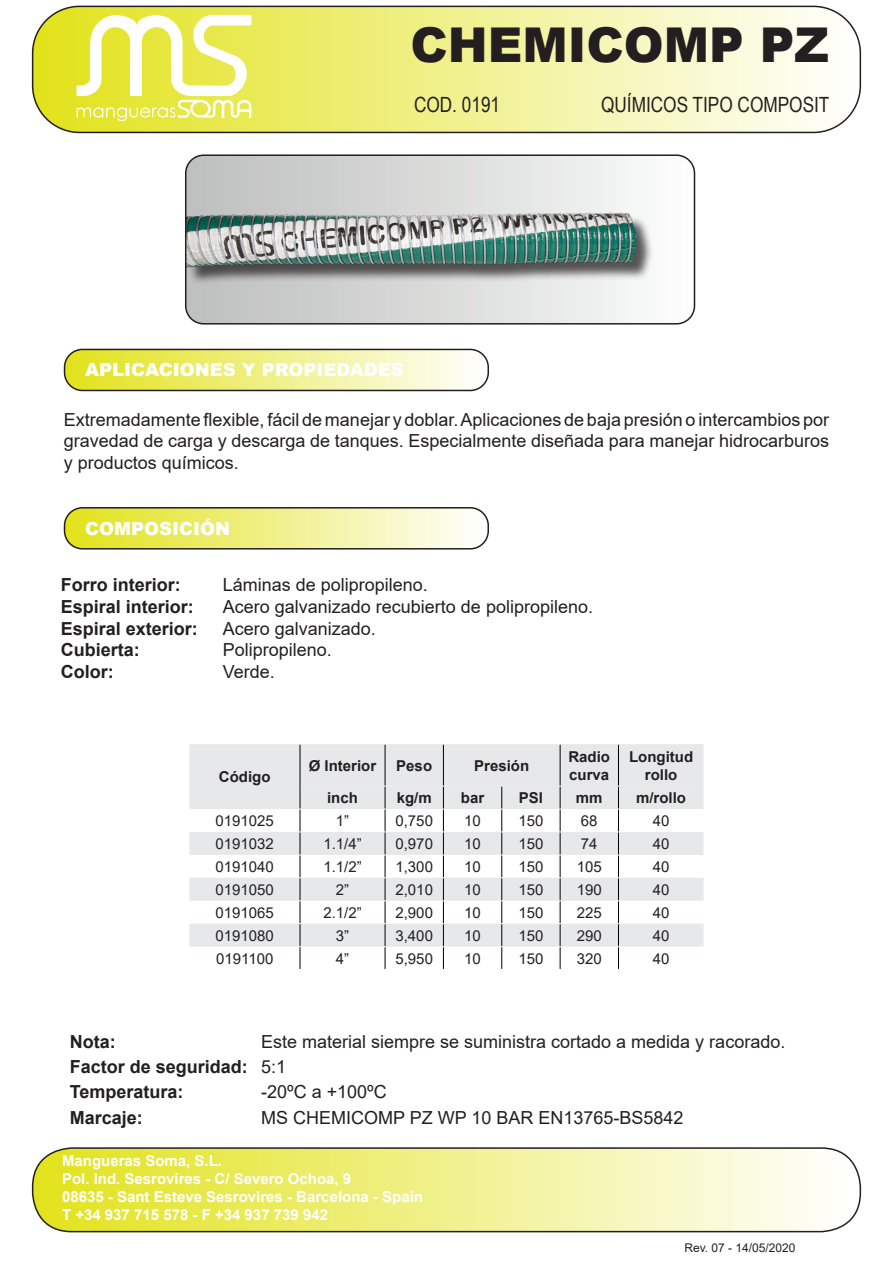
<style>
.page{position:relative;width:893px;height:1263px;background:#fff}
.page>*{position:absolute;margin:0;border:0;box-sizing:border-box;transform-origin:0 0}
.t1{font:900 48px "Arial";color:#231f20}
.t2{font:21px "Arial Narrow";color:#231f20}
.t3{font:18px/21.6px "Arial";color:#231f20;text-align:justify}
.t4{font:700 18px "Arial";color:#231f20}
.t5{font:900 18px "Arial";color:#fff}
.t6{font:15px "Arial";color:#231f20}
.t7{font:700 15px "Arial";color:#fff}
.t8{font:700 15px/18px "Arial";color:#231f20}
.t9{font:12px "Arial";color:#231f20}
</style>
<div class="page">
<svg style="left:65px;top:508px;width:423px;height:41px;background:#efef8d"></svg>
<div style="left:64px;top:507px;width:425px;height:42px;border:2px solid #231f20;border-radius:18px"></div>
<svg style="left:33px;top:1148px;width:827px;height:83px;background:#f0f08e"></svg>
<div style="left:32px;top:1147px;width:829px;height:85px;border:2px solid #231f20;border-radius:39px"></div>
<svg style="left:65px;top:349px;width:423px;height:41px;background:#efef8d"></svg>
<div style="left:64px;top:349px;width:425px;height:42px;border:2px solid #231f20;border-radius:18px"></div>
<svg style="left:33px;top:6px;width:827px;height:126px;background:#f2f29f"></svg>
<div style="left:32px;top:6px;width:829px;height:127px;border:2px solid #231f20;border-radius:47px"></div>
<svg style="left:77px;top:15px;width:174px;height:106px"></svg>
<img style="left:188px;top:157px;width:506px;height:165px">
<div style="left:185px;top:154px;width:510px;height:171px;border:2px solid #231f20;border-radius:18px"></div>
<svg style="left:189px;top:744px;width:514px;height:225px"></svg>
<p class="t1" style="left:411px;top:10px;width:420px">CHEMICOMP PZ</p>
<p class="t2" style="left:414px;top:89px;width:88px">COD. 0191</p>
<p class="t2" style="left:601px;top:89px;width:230px">QUÍMICOS TIPO COMPOSIT</p>
<p class="t5" style="left:85px;top:357px;width:320px">APLICACIONES Y PROPIEDADES</p>
<p class="t3" style="left:64px;top:408px;width:767px">Extremadamente flexible, fácil de manejar y doblar. Aplicaciones de baja presión o intercambios por gravedad de carga y descarga de tanques. Especialmente diseñada para manejar hidrocarburos y productos químicos.</p>
<p class="t5" style="left:85px;top:515px;width:146px">COMPOSICIÓN</p>
<p class="t4" style="left:61px;top:572px;width:122px">Forro interior:</p>
<p class="t3" style="left:223px;top:574px;width:207px">Láminas de polipropileno.</p>
<p class="t4" style="left:61px;top:594px;width:135px">Espiral interior:</p>
<p class="t3" style="left:223px;top:596px;width:372px">Acero galvanizado recubierto de polipropileno.</p>
<p class="t4" style="left:61px;top:615px;width:139px">Espiral exterior:</p>
<p class="t3" style="left:223px;top:617px;width:155px">Acero galvanizado.</p>
<p class="t4" style="left:61px;top:637px;width:81px">Cubierta:</p>
<p class="t3" style="left:223px;top:639px;width:111px">Polipropileno.</p>
<p class="t4" style="left:61px;top:659px;width:54px">Color:</p>
<p class="t3" style="left:223px;top:660px;width:54px">Verde.</p>
<p class="t8" style="left:219px;top:768px;width:53px">Código</p>
<p class="t8" style="left:309px;top:756px;width:69px">Ø Interior</p>
<p class="t8" style="left:396px;top:756px;width:37px">Peso</p>
<p class="t8" style="left:474px;top:756px;width:57px">Presión</p>
<p class="t8" style="left:568px;top:747px;width:43px">Radio curva</p>
<p class="t8" style="left:629px;top:747px;width:66px;text-align:center">Longitud rollo</p>
<p class="t8" style="left:327px;top:789px;width:32px">inch</p>
<p class="t8" style="left:397px;top:789px;width:37px">kg/m</p>
<p class="t8" style="left:461px;top:789px;width:25px">bar</p>
<p class="t8" style="left:519px;top:789px;width:26px">PSI</p>
<p class="t8" style="left:576px;top:789px;width:28px">mm</p>
<p class="t8" style="left:636px;top:789px;width:52px">m/rollo</p>
<p class="t6" style="left:216px;top:810px;width:60px">0191025</p>
<p class="t6" style="left:336px;top:810px;width:15px">1”</p>
<p class="t6" style="left:395px;top:810px;width:39px">0,750</p>
<p class="t6" style="left:464px;top:810px;width:18px">10</p>
<p class="t6" style="left:518px;top:810px;width:27px">150</p>
<p class="t6" style="left:581px;top:810px;width:18px">68</p>
<p class="t6" style="left:653px;top:810px;width:18px">40</p>
<p class="t6" style="left:216px;top:833px;width:60px">0191032</p>
<p class="t6" style="left:323px;top:833px;width:40px">1.1/4”</p>
<p class="t6" style="left:395px;top:833px;width:39px">0,970</p>
<p class="t6" style="left:464px;top:833px;width:18px">10</p>
<p class="t6" style="left:518px;top:833px;width:27px">150</p>
<p class="t6" style="left:581px;top:833px;width:18px">74</p>
<p class="t6" style="left:653px;top:833px;width:18px">40</p>
<p class="t6" style="left:216px;top:856px;width:60px">0191040</p>
<p class="t6" style="left:323px;top:856px;width:40px">1.1/2”</p>
<p class="t6" style="left:395px;top:856px;width:39px">1,300</p>
<p class="t6" style="left:464px;top:856px;width:18px">10</p>
<p class="t6" style="left:518px;top:856px;width:27px">150</p>
<p class="t6" style="left:577px;top:856px;width:27px">105</p>
<p class="t6" style="left:653px;top:856px;width:18px">40</p>
<p class="t6" style="left:216px;top:879px;width:60px">0191050</p>
<p class="t6" style="left:336px;top:879px;width:15px">2”</p>
<p class="t6" style="left:395px;top:879px;width:39px">2,010</p>
<p class="t6" style="left:464px;top:879px;width:18px">10</p>
<p class="t6" style="left:518px;top:879px;width:27px">150</p>
<p class="t6" style="left:577px;top:879px;width:27px">190</p>
<p class="t6" style="left:653px;top:879px;width:18px">40</p>
<p class="t6" style="left:216px;top:902px;width:60px">0191065</p>
<p class="t6" style="left:323px;top:902px;width:40px">2.1/2”</p>
<p class="t6" style="left:395px;top:902px;width:39px">2,900</p>
<p class="t6" style="left:464px;top:902px;width:18px">10</p>
<p class="t6" style="left:518px;top:902px;width:27px">150</p>
<p class="t6" style="left:577px;top:902px;width:27px">225</p>
<p class="t6" style="left:653px;top:902px;width:18px">40</p>
<p class="t6" style="left:216px;top:925px;width:60px">0191080</p>
<p class="t6" style="left:336px;top:925px;width:15px">3”</p>
<p class="t6" style="left:395px;top:925px;width:39px">3,400</p>
<p class="t6" style="left:464px;top:925px;width:18px">10</p>
<p class="t6" style="left:518px;top:925px;width:27px">150</p>
<p class="t6" style="left:577px;top:925px;width:27px">290</p>
<p class="t6" style="left:653px;top:925px;width:18px">40</p>
<p class="t6" style="left:216px;top:948px;width:59px">0191100</p>
<p class="t6" style="left:336px;top:948px;width:15px">4”</p>
<p class="t6" style="left:395px;top:948px;width:39px">5,950</p>
<p class="t6" style="left:464px;top:948px;width:18px">10</p>
<p class="t6" style="left:518px;top:948px;width:27px">150</p>
<p class="t6" style="left:577px;top:948px;width:27px">320</p>
<p class="t6" style="left:653px;top:948px;width:18px">40</p>
<p class="t4" style="left:70px;top:1029px;width:47px">Nota:</p>
<p class="t3" style="left:261px;top:1031px;width:526px">Este material siempre se suministra cortado a medida y racorado.</p>
<p class="t4" style="left:70px;top:1054px;width:180px">Factor de seguridad:</p>
<p class="t3" style="left:261px;top:1056px;width:27px">5:1</p>
<p class="t4" style="left:70px;top:1079px;width:115px">Temperatura:</p>
<p class="t3" style="left:261px;top:1081px;width:127px">-20ºC a +100ºC</p>
<p class="t4" style="left:70px;top:1104px;width:75px">Marcaje:</p>
<p class="t3" style="left:261px;top:1106px;width:424px">MS CHEMICOMP PZ WP 10 BAR EN13765-BS5842</p>
<p class="t7" style="left:62px;top:1150px;width:162px">Mangueras Soma, S.L.</p>
<p class="t7" style="left:62px;top:1168px;width:291px">Pol. Ind. Sesrovires - C/ Severo Ochoa, 9</p>
<p class="t7" style="left:62px;top:1186px;width:362px">08635 - Sant Esteve Sesrovires - Barcelona - Spain</p>
<p class="t7" style="left:62px;top:1204px;width:268px">T +34 937 715 578 - F +34 937 739 942</p>
<p class="t9" style="left:684px;top:1239px;width:113px">Rev. 07 - 14/05/2020</p>
</div>
